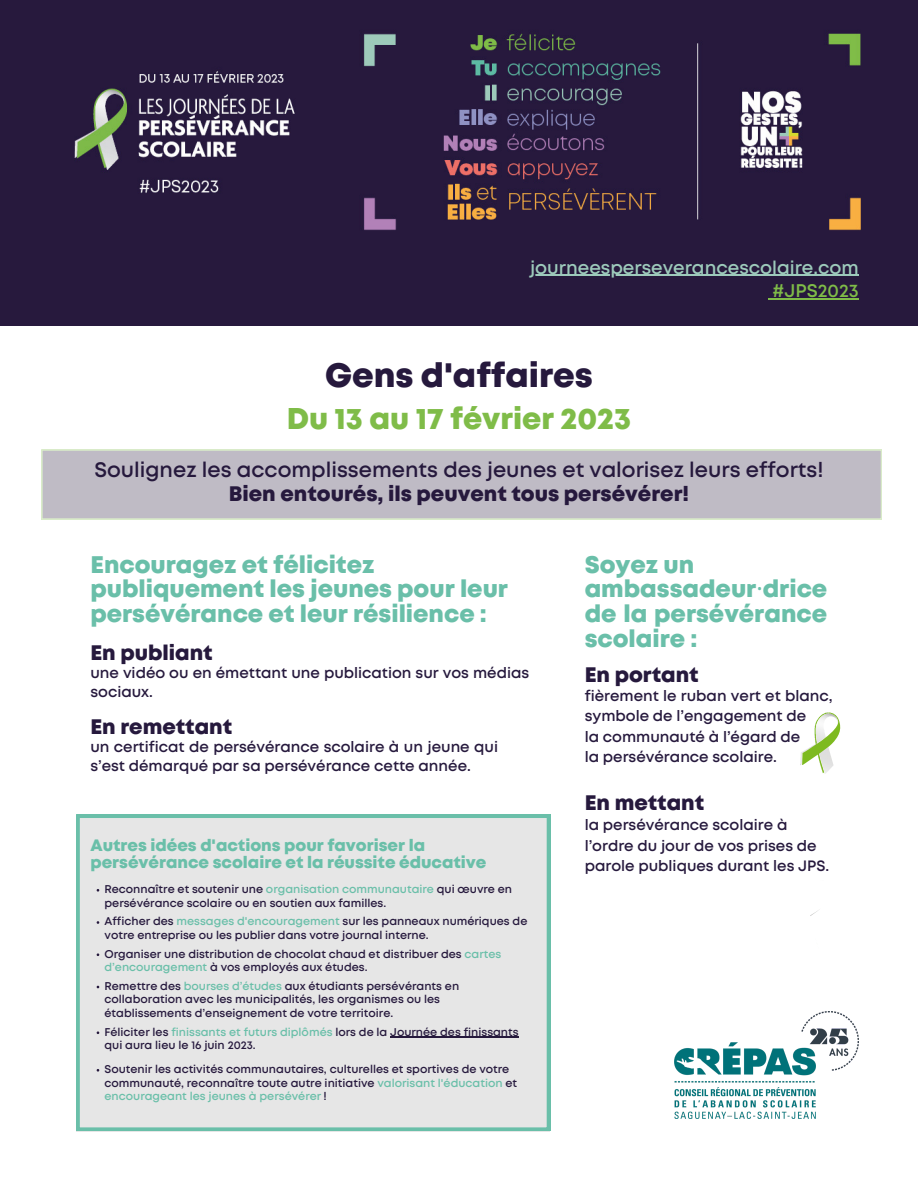
<style>
.page{position:relative;width:918px;height:1188px;background:#fff}
.page>*{position:absolute;margin:0;border:0;box-sizing:border-box;transform-origin:0 0}
.t1{font:800 33.75px "Mont";color:#26193d}
.t2{font:800 30px "Mont";color:#7fbc48}
.t3{font:800 24px/24.8px "Mont";color:#6abfa9}
.t4{font:800 21px "Mont";color:#26193d}
.t5{font:600 21px "Mont";color:#26193d}
.t6{font:600 18.3px "Mont";color:#9dcabb}
.t7{font:600 18.3px "Mont";color:#7fbc48}
.t8{font:800 16.5px/16.8px "Mont";color:#6abfa9}
.t9{font:600 15px/20.2px "Mont";color:#26193d}
.t10{font:600 11.25px/13.5px "Mont";color:#26193d}
.s1{font-family:"Noto Sans";font-weight:400}
.s2{color:#6abfa9}
</style>
<div class="page">
<img style="left:800px;top:752px;width:2px;height:13px">
<img style="left:820px;top:765px;width:13px;height:9px">
<svg style="left:802px;top:712px;width:39px;height:53px"></svg>
<div style="left:76px;top:815px;width:474px;height:316px;background:#e6e6e6"></div>
<img style="left:0;top:0;width:918px;height:325px">
<img style="left:675px;top:1012px;width:183px;height:106px">
<div style="left:42px;top:450px;width:840px;height:69px;background:#bfbbc5"></div>
<hr style="left:530px;top:275px;width:329px;height:1px;background:#9dcabb">
<hr style="left:773px;top:298px;width:86px;height:1px;background:#7fbc48">
<hr style="left:390px;top:1036px;width:129px;height:1px;background:#26193d">
<h3 class="t6" style="left:530px;top:260px;width:330px">journeesperseverancescolaire.com</h3>
<h3 class="t7" style="left:773px;top:284px;width:88px">#JPS2023</h3>
<h1 class="t1" style="left:325px;top:363px;width:269px">Gens d'affaires</h1>
<h2 class="t2" style="left:287px;top:407px;width:346px">Du 13 au 17 février 2023</h2>
<h3 class="t5" style="left:94px;top:461px;width:731px">Soulignez les accomplissements des jeunes et valorisez leurs efforts!</h3>
<h3 class="t4" style="left:229px;top:486px;width:462px">Bien entourés, ils peuvent tous persévérer!</h3>
<h3 class="t3" style="left:90px;top:554px;width:419px">Encouragez et félicitez publiquement les jeunes pour leur persévérance et leur résilience :</h3>
<h3 class="t3" style="left:585px;top:554px;width:244px">Soyez un ambassadeur<span class="s1">⸱</span>drice de la persévérance scolaire :</h3>
<h3 class="t4" style="left:90px;top:645px;width:124px">En publiant</h3>
<h3 class="t9" style="left:90px;top:664px;width:440px;line-height:19.2px">une vidéo ou en émettant une publication sur vos médias sociaux.</h3>
<h3 class="t4" style="left:90px;top:719px;width:143px">En remettant</h3>
<h3 class="t9" style="left:90px;top:738px;width:409px;line-height:19.2px">un certificat de persévérance scolaire à un jeune qui s’est démarqué par sa persévérance cette année.</h3>
<h3 class="t8" style="left:90px;top:838px;width:398px">Autres idées d'actions pour favoriser la persévérance scolaire et la réussite éducative</h3>
<p class="t10" style="left:105px;top:883px;width:409px">Reconnaître et soutenir une <span class="s2">organisation communautaire</span> qui œuvre en persévérance scolaire ou en soutien aux familles.</p>
<p class="t10" style="left:105px;top:915px;width:424px">Afficher des <span class="s2">messages d'encouragement</span> sur les panneaux numériques de votre entreprise ou les publier dans votre journal interne.</p>
<p class="t10" style="left:105px;top:948px;width:398px">Organiser une distribution de chocolat chaud et distribuer des <span class="s2">cartes d’encouragement</span> à vos employés aux études.</p>
<p class="t10" style="left:105px;top:980px;width:356px">Remettre des <span class="s2">bourses d’études</span> aux étudiants persévérants en collaboration avec les municipalités, les organismes ou les établissements d’enseignement de votre territoire.</p>
<p class="t10" style="left:105px;top:1026px;width:416px">Féliciter les <span class="s2">finissants et futurs diplômés</span> lors de la Journée des finissants qui aura lieu le 16 juin 2023.</p>
<p class="t10" style="left:105px;top:1063px;width:414px">Soutenir les activités communautaires, culturelles et sportives de votre communauté, reconnaître toute autre initiative <span class="s2">valorisant l'éducation</span> et <span class="s2">encourageant les jeunes à persévérer</span> !</p>
<h3 class="t4" style="left:585px;top:666px;width:116px">En portant</h3>
<h3 class="t9" style="left:585px;top:687px;width:250px">fièrement le ruban vert et blanc, symbole de l’engagement de<br>la communauté à l’égard de<br>la persévérance scolaire.</h3>
<h3 class="t4" style="left:585px;top:795px;width:121px">En mettant</h3>
<h3 class="t9" style="left:585px;top:816px;width:246px">la persévérance scolaire à l’ordre du jour de vos prises de parole publiques durant les JPS.</h3>
</div>
